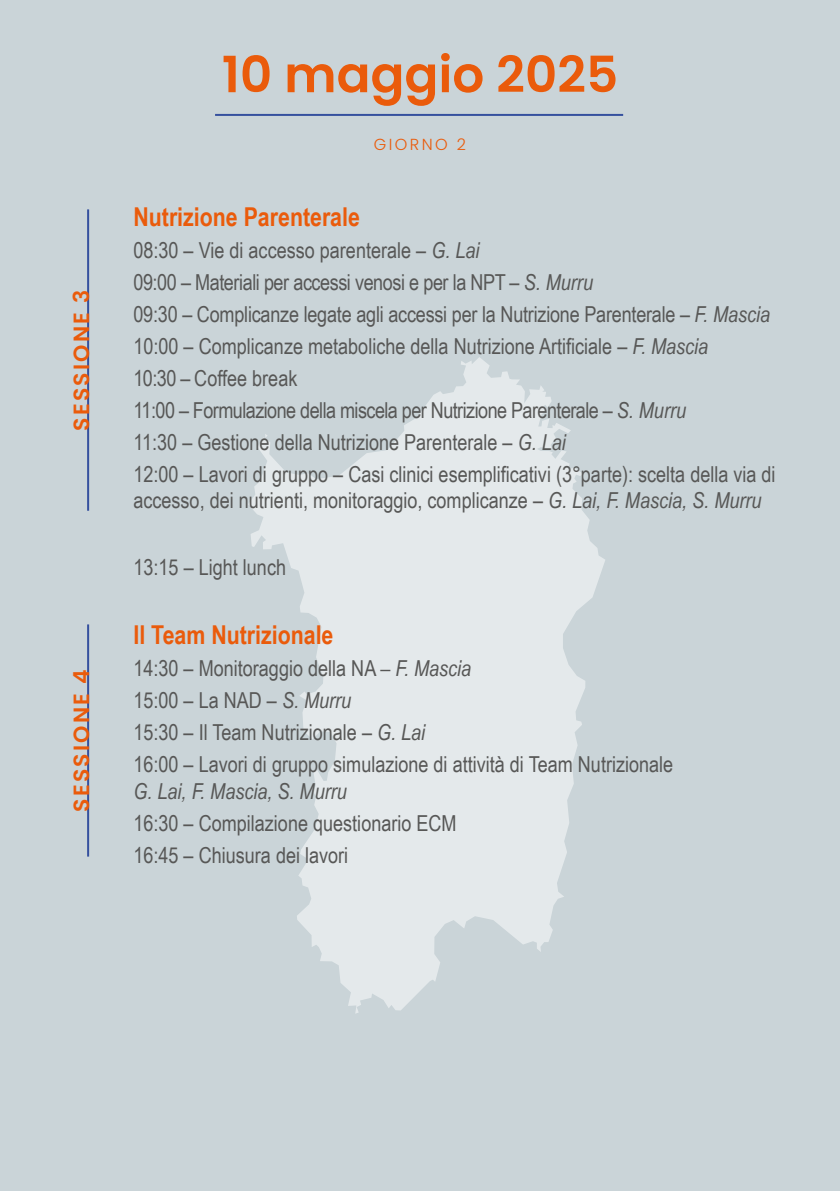
<style>
.page{position:relative;width:840px;height:1191px;background:#fff}
.page>*{position:absolute;margin:0;border:0;box-sizing:border-box;transform-origin:0 0}
.t1{font:600 50px "Poppins";color:#ea5b0b}
.t2{font:700 26px "Arial Narrow";color:#ea5b0b}
.t3{font:22px/32px "Arial Narrow";color:#575756}
.t4{font:italic 22px "Arial Narrow";color:#575756}
.t5{font:600 22px "Poppins";letter-spacing:.1em;color:#ea5b0b}
.t6{font:300 16px "Poppins";letter-spacing:.15em;color:#ea5b0b}
.s1{font-style:italic}
</style>
<div class="page">
<div style="left:0;top:0;width:839px;height:1191px;background:#cad4d8"></div>
<svg style="left:248px;top:357px;width:357px;height:656px;fill:#e4e9eb"></svg>
<hr style="left:215px;top:114px;width:407px;height:2px;background:#35509e">
<hr style="left:87px;top:209px;width:2px;height:302px;background:#35509e">
<hr style="left:87px;top:624px;width:2px;height:232px;background:#35509e">
<p class="t5" style="left:69px;top:431px;width:143px;rotate:-90deg">SESSIONE 3</p>
<p class="t5" style="left:69px;top:812px;width:144px;rotate:-90deg">SESSIONE 4</p>
<h1 class="t1" style="left:222px;top:46px;width:398px">10 maggio 2025</h1>
<p class="t6" style="left:373px;top:135px;width:94px">GIORNO 2</p>
<p class="t2" style="left:133px;top:197px;width:228px">Nutrizione Parenterale</p>
<p class="t3" style="left:133px;top:233px;width:643px">08:30 – Vie di accesso parenterale – <span class="s1">G. Lai<br></span>09:00 – Materiali per accessi venosi e per la NPT – <span class="s1">S. Murru<br></span>09:30 – Complicanze legate agli accessi per la Nutrizione Parenterale – <span class="s1">F. Mascia </span>10:00 – Complicanze metaboliche della Nutrizione Artificiale – <span class="s1">F. Mascia<br></span>10:30 – Coffee break<br>11:00 – Formulazione della miscela per Nutrizione Parenterale – <span class="s1">S. Murru<br></span>11:30 – Gestione della Nutrizione Parenterale – <span class="s1">G. Lai<br></span>12:00 – Lavori di gruppo – Casi clinici esemplificativi (3°parte): scelta della via di</p>
<p class="t3" style="left:133px;top:484px;width:629px">accesso, dei nutrienti, monitoraggio, complicanze – <span class="s1">G. Lai, F. Mascia, S. Murru</span></p>
<p class="t3" style="left:133px;top:550px;width:154px">13:15 – Light lunch</p>
<p class="t2" style="left:133px;top:615px;width:201px">Il Team Nutrizionale</p>
<p class="t3" style="left:133px;top:651px;width:541px">14:30 – Monitoraggio della NA <span class="s1">– F. Mascia<br></span>15:00 – La NAD – <span class="s1">S. Murru<br></span>15:30 – Il Team Nutrizionale – <span class="s1">G. Lai<br></span>16:00 – Lavori di gruppo simulazione di attività di Team Nutrizionale</p>
<p class="t4" style="left:133px;top:775px;width:215px">G. Lai, F. Mascia, S. Murru</p>
<p class="t3" style="left:133px;top:806px;width:324px">16:30 – Compilazione questionario ECM<br>16:45 – Chiusura dei lavori</p>
</div>
